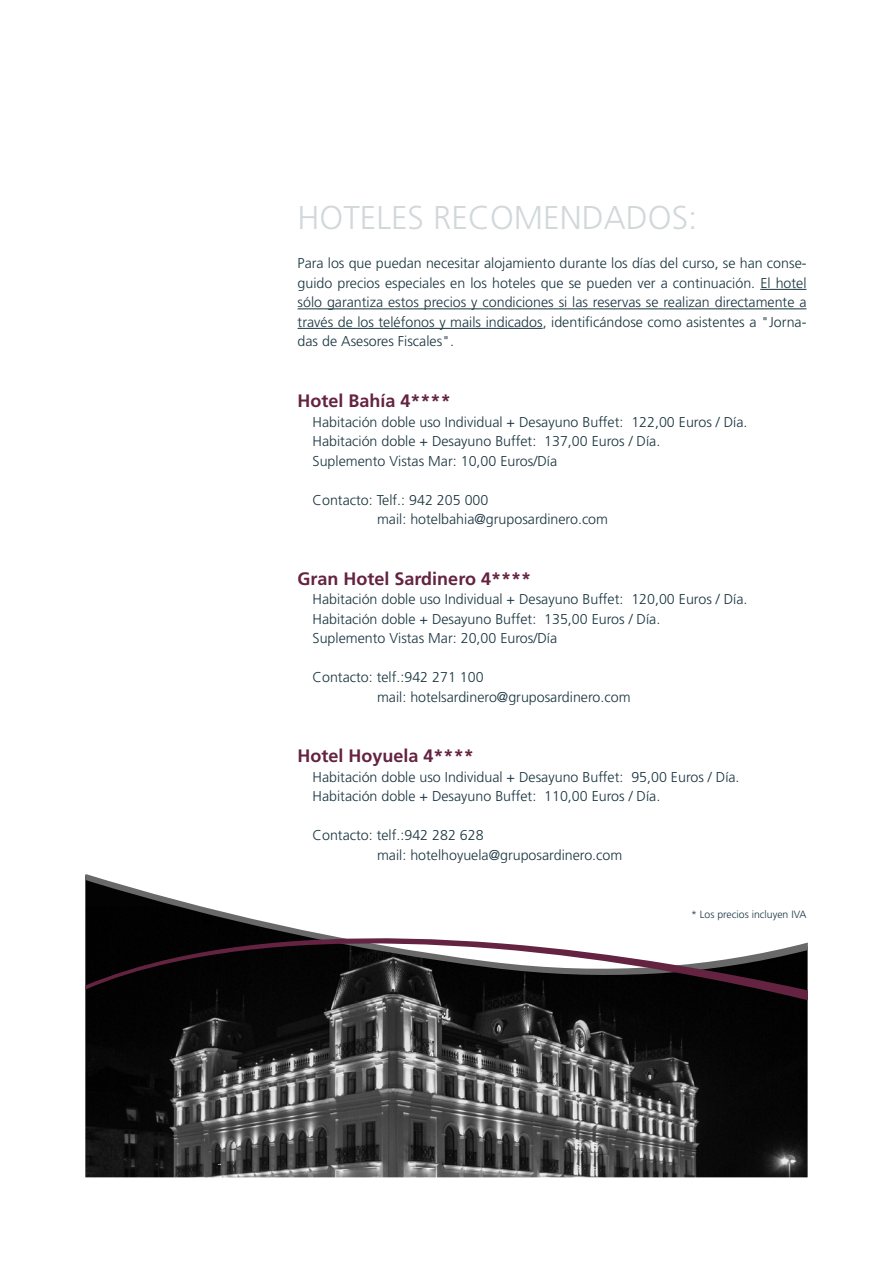
<style>
.page{position:relative;width:893px;height:1263px;background:#fff}
.page>*{position:absolute;margin:0;border:0;box-sizing:border-box;transform-origin:0 0}
.t1{font:300 33px "Frutiger LT Std";color:rgb(26 53 64/.2)}
.t2{font:700 18px "Frutiger LT Std";color:#642340}
.t3{font:300 14.25px/19.5px "Frutiger LT Std";color:#1a3540}
.t4{font:300 10.5px "Frutiger LT Std";color:#1a3540}
</style>
<div class="page">
<hr style="left:760px;top:289px;width:46px;height:1px;background:#1a3540">
<hr style="left:298px;top:308px;width:508px;height:1px;background:#1a3540">
<hr style="left:298px;top:328px;width:245px;height:1px;background:#1a3540">
<img style="left:85px;top:875px;width:723px;height:302px">
<svg style="left:86px;top:874px;width:722px;height:59px"></svg>
<svg style="left:86px;top:933px;width:722px;height:67px;fill:#060606"></svg>
<h1 class="t1" style="left:298px;top:199px;width:401px">HOTELES RECOMENDADOS:</h1>
<p class="t3" style="left:298px;top:254px;width:510px;text-align:justify">Para los que puedan necesitar alojamiento durante los días del curso, se han conse&shy;guido precios especiales en los hoteles que se pueden ver a continuación. El hotel sólo garantiza estos precios y condiciones si las reservas se realizan directamente a través de los teléfonos y mails indicados, identificándose como asistentes a "Jorna&shy;das de Asesores Fiscales".</p>
<p class="t2" style="left:298px;top:390px;width:155px">Hotel Bahía 4****</p>
<p class="t3" style="left:313px;top:412px;width:436px">Habitación doble uso Individual + Desayuno Buffet: 122,00 Euros / Día.<br>Habitación doble + Desayuno Buffet: 137,00 Euros / Día.<br>Suplemento Vistas Mar: 10,00 Euros/Día</p>
<p class="t3" style="left:377px;top:490px;width:233px;text-indent:-64px">Contacto: Telf.: 942 205 000<br>mail: hotelbahia@gruposardinero.com</p>
<p class="t2" style="left:298px;top:568px;width:235px">Gran Hotel Sardinero 4****</p>
<p class="t3" style="left:313px;top:590px;width:436px">Habitación doble uso Individual + Desayuno Buffet: 120,00 Euros / Día.<br>Habitación doble + Desayuno Buffet: 135,00 Euros / Día.<br>Suplemento Vistas Mar: 20,00 Euros/Día</p>
<p class="t3" style="left:377px;top:668px;width:255px;text-indent:-64px">Contacto: telf.:942 271 100<br>mail: hotelsardinero@gruposardinero.com</p>
<p class="t2" style="left:298px;top:745px;width:178px">Hotel Hoyuela 4****</p>
<p class="t3" style="left:313px;top:767px;width:428px">Habitación doble uso Individual + Desayuno Buffet: 95,00 Euros / Día.<br>Habitación doble + Desayuno Buffet: 110,00 Euros / Día.</p>
<p class="t3" style="left:377px;top:826px;width:247px;text-indent:-64px">Contacto: telf.:942 282 628<br>mail: hotelhoyuela@gruposardinero.com</p>
<p class="t4" style="left:691px;top:909px;width:117px">* Los precios incluyen IVA</p>
</div>
